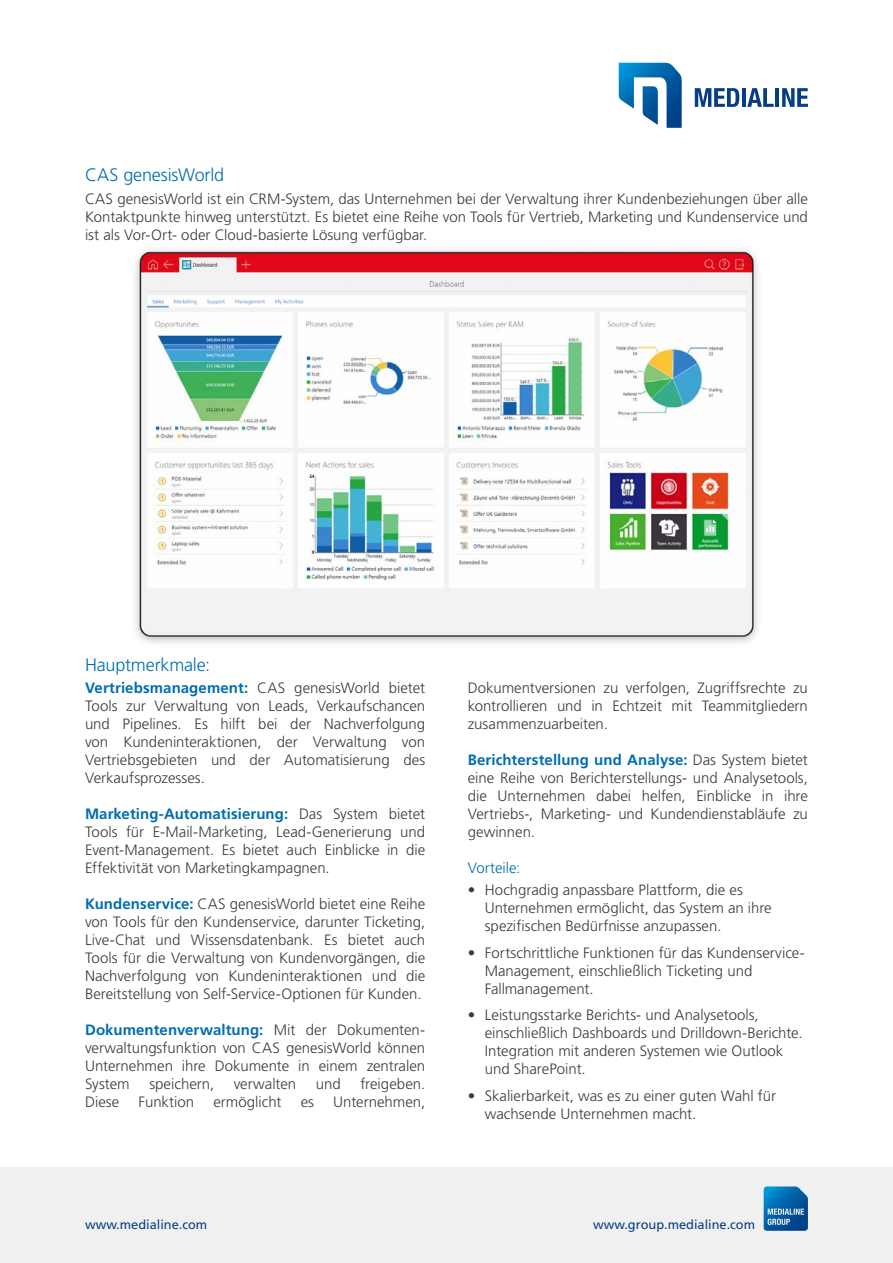
<style>
.page{position:relative;width:893px;height:1263px;background:#fff}
.page>*{position:absolute;margin:0;border:0;box-sizing:border-box;transform-origin:0 0}
.t1{font:300 18px "Frutiger LT Pro";letter-spacing:-.01em;color:#006db1}
.t2{font:300 15px/18px "Frutiger LT Pro";color:#3c3c3b;text-align:justify}
.t3{font:300 15px "Frutiger LT Pro";color:#006db1}
.t4{font:12.75px "Frutiger LT Pro";color:#063e85}
.s1{font-weight:700;color:#006db1}
</style>
<div class="page">
<img style="left:135px;top:249px;width:623px;height:394px">
<div style="left:0;top:1167px;width:893px;height:96px;background:#f0f0f0"></div>
<svg style="left:764px;top:1186px;width:44px;height:45px;background:#2375b0"></svg>
<svg style="left:695px;top:88px;width:44px;height:19px"></svg>
<hr style="left:742px;top:88px;width:4px;height:19px;background:#063e85">
<svg style="left:747px;top:88px;width:27px;height:19px"></svg>
<hr style="left:775px;top:88px;width:4px;height:19px;background:#063e85">
<svg style="left:782px;top:88px;width:26px;height:19px"></svg>
<svg style="left:618px;top:63px;width:64px;height:65px"></svg>
<p class="t1" style="left:85px;top:165px;width:141px">CAS genesisWorld</p>
<p class="t2" style="left:85px;top:190px;width:724px">CAS genesisWorld ist ein CRM-System, das Unternehmen bei der Verwaltung ihrer Kundenbeziehungen über alle Kontaktpunkte hinweg unterstützt. Es bietet eine Reihe von Tools für Vertrieb, Marketing und Kundenservice und ist als Vor-Ort- oder Cloud-basierte Lösung verfügbar.</p>
<p class="t1" style="left:85px;top:654px;width:127px">Hauptmerkmale:</p>
<p class="t2" style="left:85px;top:679px;width:342px"><span class="s1">Vertriebsmanagement:</span> CAS genesisWorld bietet Tools zur Verwaltung von Leads, Verkaufschancen und Pipelines. Es hilft bei der Nachverfolgung von Kundeninteraktionen, der Verwaltung von Vertriebsgebieten und der Automatisierung des Verkaufsprozesses.</p>
<p class="t2" style="left:85px;top:805px;width:342px"><span class="s1">Marketing-Automatisierung:</span> Das System bietet Tools für E-Mail-Marketing, Lead-Generierung und Event-Management. Es bietet auch Einblicke in die Effektivität von Marketingkampagnen.</p>
<p class="t2" style="left:85px;top:895px;width:342px"><span class="s1">Kundenservice:</span> CAS genesisWorld bietet eine Reihe von Tools für den Kundenservice, darunter Ticketing, Live-Chat und Wissensdatenbank. Es bietet auch Tools für die Verwaltung von Kundenvorgängen, die Nachverfolgung von Kundeninteraktionen und die Bereitstellung von Self-Service-Optionen für Kunden.</p>
<p class="t2" style="left:85px;top:1021px;width:342px"><span class="s1">Dokumentenverwaltung:</span> Mit der Dokumenten&shy;verwaltungsfunktion von CAS genesisWorld können Unternehmen ihre Dokumente in einem zentralen System</p>
<p class="t2" style="left:149px;top:1075px;width:66px">speichern,</p>
<p class="t2" style="left:234px;top:1075px;width:64px">verwalten</p>
<p class="t2" style="left:316px;top:1075px;width:26px">und</p>
<p class="t2" style="left:360px;top:1075px;width:66px">freigeben.</p>
<p class="t2" style="left:85px;top:1093px;width:36px">Diese</p>
<p class="t2" style="left:139px;top:1093px;width:57px">Funktion</p>
<p class="t2" style="left:213px;top:1093px;width:70px">ermöglicht</p>
<p class="t2" style="left:301px;top:1093px;width:15px">es</p>
<p class="t2" style="left:333px;top:1093px;width:93px">Unternehmen,</p>
<p class="t2" style="left:468px;top:679px;width:342px">Dokumentversionen zu verfolgen, Zugriffsrechte zu kontrollieren und in Echtzeit mit Teammitgliedern zusammenzuarbeiten.</p>
<p class="t2" style="left:468px;top:751px;width:342px"><span class="s1">Berichterstellung und Analyse:</span> Das System bietet eine Reihe von Berichterstellungs- und Analysetools, die Unternehmen dabei helfen, Einblicke in ihre Vertriebs-, Marketing- und Kundendienstabläufe zu gewinnen.</p>
<p class="t3" style="left:468px;top:859px;width:54px">Vorteile:</p>
<p class="t2" style="left:485px;top:881px;width:288px;text-align:left;text-indent:-17px">• Hochgradig anpassbare Plattform, die es<br>Unternehmen ermöglicht, das System an ihre spezifischen Bedürfnisse anzupassen.</p>
<p class="t2" style="left:485px;top:943px;width:321px;text-align:left;text-indent:-17px">• Fortschrittliche Funktionen für das Kundenservice-<br>Management, einschließlich Ticketing und<br>Fallmanagement.</p>
<p class="t2" style="left:485px;top:1006px;width:319px;text-align:left;text-indent:-17px">• Leistungsstarke Berichts- und Analysetools, einschließlich Dashboards und Drilldown-Berichte.<br>Integration mit anderen Systemen wie Outlook und SharePoint.</p>
<p class="t2" style="left:485px;top:1086px;width:293px;text-indent:-17px">• Skalierbarkeit, was es zu einer guten Wahl für wachsende Unternehmen macht.</p>
<p class="t4" style="left:85px;top:1216px;width:124px">www.medialine.com</p>
<p class="t4" style="left:593px;top:1216px;width:164px">www.group.medialine.com</p>
</div>
